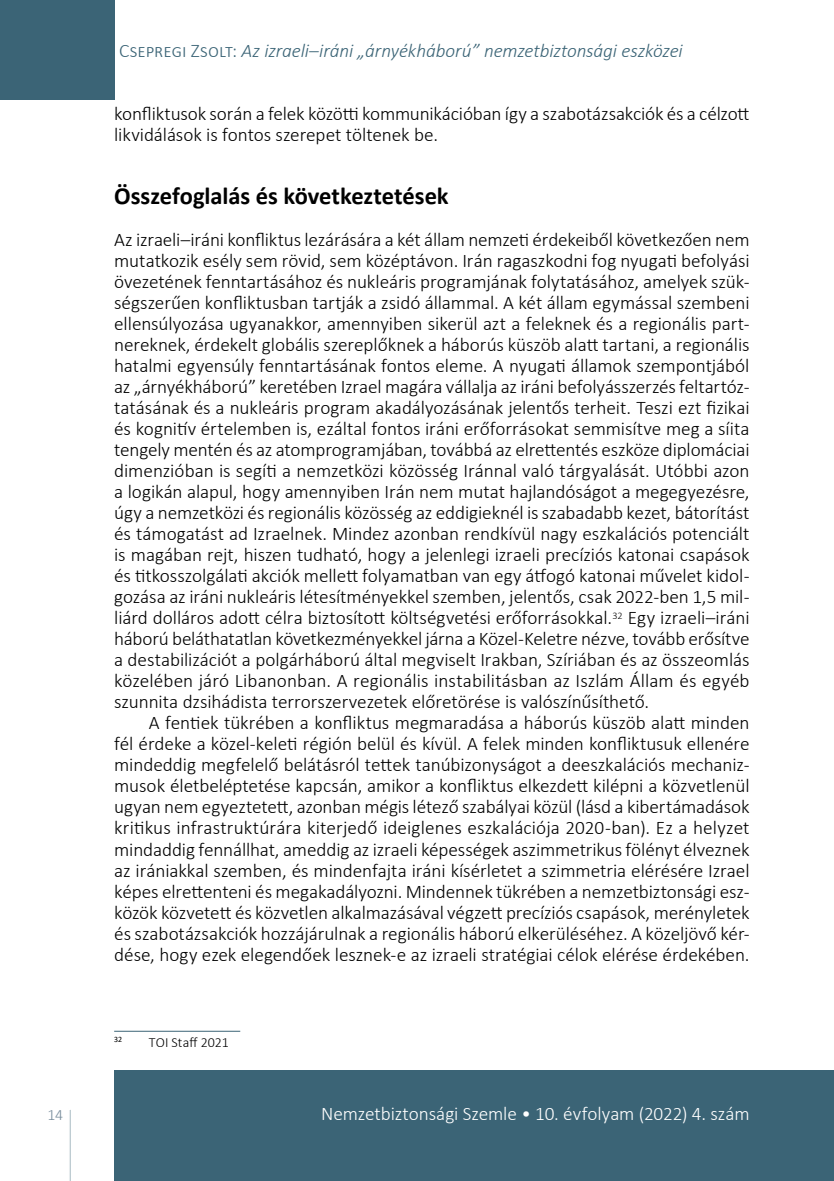
<style>
.page{position:relative;width:834px;height:1181px;background:#fff}
.page>*{position:absolute;margin:0;border:0;box-sizing:border-box;transform-origin:0 0}
.t1{font:700 24.5px "Calibri";letter-spacing:-.005em;color:#000}
.t2{font:300 19.25px/21px "Calibri";letter-spacing:-.005em;color:#000;text-align:justify}
.t3{font:italic 300 19.25px "Calibri";letter-spacing:-.005em;color:#3b6476}
.t4{font:300 19.25px "Calibri";letter-spacing:-.005em;color:#fff}
.t5{font:300 15.75px "Calibri";color:#778c9b}
.t6{font:300 14px "Calibri";color:#000}
.t7{font:8.22px "Calibri";color:#000}
.s1{font-style:normal}
</style>
<div class="page">
<svg style="left:69px;top:1110px;width:2px;height:71px"></svg>
<div style="left:0;top:0;width:114px;height:99px;background:#3b6476"></div>
<div style="left:114px;top:1070px;width:719px;height:111px;background:#3b6476"></div>
<hr style="left:833px;top:1070px;width:1px;height:111px;background:#3b6476">
<hr style="left:114px;top:1031px;width:126px;height:1px;background:#3b6476">
<p class="t3" style="left:119px;top:39px;width:565px"><span class="s1">Csepregi Zsolt:</span> Az izraeli–iráni „árnyékháború” nemzetbiztonsági eszközei</p>
<p class="t2" style="left:114px;top:103px;width:636px">konfliktusok során a felek közötti kommunikációban így a szabotázsakciók és a célzott likvidálások is fontos szerepet töltenek be.</p>
<p class="t1" style="left:114px;top:179px;width:336px">Összefoglalás és következtetések</p>
<p class="t2" style="left:114px;top:229px;width:637px">Az izraeli–iráni konfliktus lezárására a két állam nemzeti érdekeiből következően nem mutatkozik esély sem rövid, sem középtávon. Irán ragaszkodni fog nyugati befolyási övezetének fenntartásához és nukleáris programjának folytatásához, amelyek szük&shy;ségszerűen konfliktusban tartják a zsidó állammal. A két állam egymással szembeni ellensúlyozása ugyanakkor, amennyiben sikerül azt a feleknek és a regionális part&shy;nereknek, érdekelt globális szereplőknek a háborús küszöb alatt tartani, a regionális hatalmi egyensúly fenntartásának fontos eleme. A nyugati államok szempontjából az „árnyékháború” keretében Izrael magára vállalja az iráni befolyásszerzés feltartóz&shy;tatásának és a nukleáris program akadályozásának jelentős terheit. Teszi ezt fizikai és kognitív értelemben is, ezáltal fontos iráni erőforrásokat semmisítve meg a síita tengely mentén és az atomprogramjában, továbbá az elrettentés eszköze diplomáciai dimenzióban is segíti a nemzetközi közösség Iránnal való tárgyalását. Utóbbi azon a logikán alapul, hogy amennyiben Irán nem mutat hajlandóságot a megegyezésre, úgy a nemzetközi és regionális közösség az eddigieknél is szabadabb kezet, bátorítást és támogatást ad Izraelnek. Mindez azonban rendkívül nagy eszkalációs potenciált is magában rejt, hiszen tudható, hogy a jelenlegi izraeli precíziós katonai csapások és titkosszolgálati akciók mellett folyamatban van egy átfogó katonai művelet kidol&shy;gozása az iráni nukleáris létesítményekkel szemben, jelentős, csak 2022-ben 1,5 mil&shy;liárd dolláros adott célra biztosított költségvetési erőforrásokkal.<sup>32</sup> Egy izraeli–iráni háború beláthatatlan következményekkel járna a Közel-Keletre nézve, tovább erősítve a destabilizációt a polgárháború által megviselt Irakban, Szíriában és az összeomlás közelében járó Libanonban. A regionális instabilitásban az Iszlám Állam és egyéb szunnita dzsihádista terrorszervezetek előretörése is valószínűsíthető.</p>
<p class="t2" style="left:114px;top:712px;width:637px;text-indent:35px">A fentiek tükrében a konfliktus megmaradása a háborús küszöb alatt minden fél érdeke a közel-keleti régión belül és kívül. A felek minden konfliktusuk ellenére mindeddig megfelelő belátásról tettek tanúbizonyságot a deeszkalációs mechaniz&shy;musok életbeléptetése kapcsán, amikor a konfliktus elkezdett kilépni a közvetlenül ugyan nem egyeztetett, azonban mégis létező szabályai közül (lásd a kibertámadások kritikus infrastruktúrára kiterjedő ideiglenes eszkalációja 2020-ban). Ez a helyzet mindaddig fennállhat, ameddig az izraeli képességek aszimmetrikus fölényt élveznek az irániakkal szemben, és mindenfajta iráni kísérletet a szimmetria elérésére Izrael képes elrettenteni és megakadályozni. Mindennek tükrében a nemzetbiztonsági esz&shy;közök közvetett és közvetlen alkalmazásával végzett precíziós csapások, merényletek és szabotázsakciók hozzájárulnak a regionális háború elkerüléséhez. A közeljövő kér&shy;dése, hogy ezek elegendőek lesznek-e az izraeli stratégiai célok elérése érdekében.</p>
<p class="t7" style="left:114px;top:1034px;width:10px">32</p>
<p class="t6" style="left:149px;top:1033px;width:82px">TOI Staff 2021</p>
<p class="t5" style="left:47px;top:1105px;width:17px">14</p>
<p class="t4" style="left:321px;top:1102px;width:430px">Nemzetbiztonsági Szemle • 10. évfolyam (2022) 4. szám</p>
</div>
